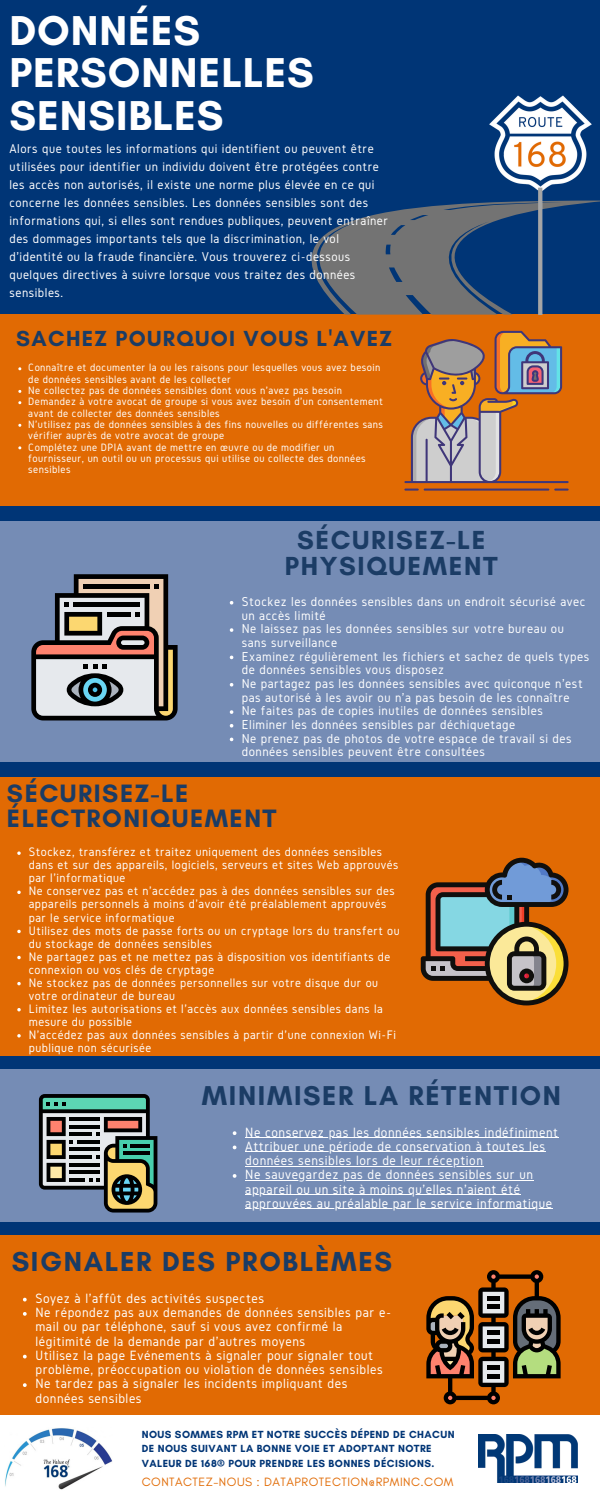
<style>
.page{position:relative;width:600px;height:1500px;background:#003576}
.page>*{position:absolute;margin:0;border:0;box-sizing:border-box;transform-origin:0 0}
.t1{font:700 42.5px/42.5px "Glacial Indifference";letter-spacing:.02em;color:#fff}
.t2{font:700 28px "Glacial Indifference";letter-spacing:.06em;color:#1b3c65}
.t3{font:700 27.8px "Glacial Indifference";letter-spacing:.06em;color:#1b3c65}
.t4{font:700 26.6px/25.9px "Glacial Indifference";letter-spacing:.06em;color:#1b3c65;text-align:center}
.t5{font:700 25.6px/24.7px "Glacial Indifference";letter-spacing:.06em;color:#1b3c65}
.t6{font:700 22.2px "Glacial Indifference";letter-spacing:.06em;color:#1b3c65}
.t7{font:14px/14.2px "Gidole";letter-spacing:.04em;color:#fff}
.t8{font:13.4px/13.7px "Gidole";letter-spacing:.04em;color:#fff}
.t9{font:13.3px/17.9px "Gidole";letter-spacing:.04em;color:#fff}
.t10{font:12.8px/13px "Gidole";letter-spacing:.04em;color:#fff}
.t11{font:12.3px "Glacial Indifference";letter-spacing:.04em;color:#e16a03}
.t12{font:11.1px/11.3px "Gidole";letter-spacing:.04em;color:#fff}
.t13{font:700 10.5px/14.5px "Glacial Indifference";letter-spacing:.04em;color:#003576}
</style>
<div class="page">
<div style="left:0;top:314px;width:600px;height:191px;background:#e16a03"></div>
<div style="left:0;top:521px;width:600px;height:241px;background:#758cb5"></div>
<div style="left:0;top:777px;width:600px;height:279px;background:#e16a03"></div>
<div style="left:0;top:1069px;width:600px;height:153px;background:#758cb5"></div>
<div style="left:0;top:1415px;width:600px;height:85px;background:#fff"></div>
<img style="left:478px;top:1435px;width:100px;height:48px">
<svg style="left:230px;top:601px;width:3px;height:4px"></svg>
<svg style="left:230px;top:628px;width:3px;height:4px"></svg>
<svg style="left:230px;top:683px;width:3px;height:4px"></svg>
<svg style="left:230px;top:710px;width:3px;height:4px"></svg>
<svg style="left:230px;top:724px;width:3px;height:4px"></svg>
<svg style="left:311px;top:208px;width:232px;height:107px;fill:#737373"></svg>
<img style="left:412px;top:95px;width:188px;height:219px">
<svg style="left:17px;top:851px;width:4px;height:4px"></svg>
<svg style="left:17px;top:891px;width:4px;height:3px"></svg>
<svg style="left:17px;top:930px;width:4px;height:3px"></svg>
<svg style="left:17px;top:956px;width:4px;height:3px"></svg>
<svg style="left:17px;top:982px;width:4px;height:3px"></svg>
<svg style="left:17px;top:1008px;width:4px;height:3px"></svg>
<svg style="left:17px;top:1034px;width:4px;height:4px"></svg>
<svg style="left:31px;top:574px;width:147px;height:146px;background:#878282"></svg>
<svg style="left:404px;top:489px;width:15px;height:2px"></svg>
<svg style="left:554px;top:489px;width:15px;height:2px"></svg>
<hr style="left:424px;top:489px;width:125px;height:2px;background:#3f3679">
<svg style="left:404px;top:331px;width:165px;height:152px"></svg>
<img style="left:5px;top:1428px;width:107px;height:62px">
<svg style="left:233px;top:1131px;width:3px;height:4px"></svg>
<hr style="left:245px;top:1137px;width:34px;height:1px;background:#fff">
<hr style="left:279px;top:1137px;width:280px;height:1px;background:#fff">
<hr style="left:245px;top:1152px;width:301px;height:1px;background:#fff">
<hr style="left:245px;top:1166px;width:224px;height:1px;background:#fff">
<svg style="left:469px;top:1166px;width:15px;height:1px"></svg>
<svg style="left:233px;top:1174px;width:3px;height:4px"></svg>
<hr style="left:245px;top:1180px;width:288px;height:1px;background:#fff">
<hr style="left:245px;top:1194px;width:47px;height:1px;background:#fff">
<hr style="left:292px;top:1194px;width:229px;height:1px;background:#fff">
<hr style="left:245px;top:1209px;width:301px;height:1px;background:#fff">
<svg style="left:39px;top:1094px;width:118px;height:119px;background:#6a776e"></svg>
<div style="left:0;top:1235px;width:600px;height:180px;background:#e16a03"></div>
<svg style="left:23px;top:1298px;width:4px;height:3px"></svg>
<svg style="left:23px;top:1312px;width:4px;height:4px"></svg>
<svg style="left:23px;top:1355px;width:4px;height:3px"></svg>
<svg style="left:23px;top:1383px;width:4px;height:4px"></svg>
<svg style="left:426px;top:1270px;width:135px;height:134px"></svg>
<svg style="left:421px;top:858px;width:148px;height:147px"></svg>
<h1 class="t1" style="left:9px;top:9px;width:306px">DONNÉES<br>PERSONNELLES<br>SENSIBLES</h1>
<p class="t9" style="left:9px;top:140px;width:380px">Alors que toutes les informations qui identifient ou peuvent être utilisées pour identifier un individu doivent être protégées contre les accès non autorisés, il existe une norme plus élevée en ce qui concerne les données sensibles. Les données sensibles sont des informations qui, si elles sont rendues publiques, peuvent entraîner des dommages importants tels que la discrimination, le vol d'identité ou la fraude financière. Vous trouverez ci-dessous quelques directives à suivre lorsque vous traitez des données sensibles.</p>
<h3 class="t6" style="left:16px;top:325px;width:377px">SACHEZ POURQUOI VOUS L'AVEZ</h3>
<p class="t12" style="left:28px;top:362px;width:356px">Connaître et documenter la ou les raisons pour lesquelles vous avez besoin de données sensibles avant de les collecter<br>Ne collectez pas de données sensibles dont vous n'avez pas besoin Demandez à votre avocat de groupe si vous avez besoin d'un consentement avant de collecter des données sensibles<br>N'utilisez pas de données sensibles à des fins nouvelles ou différentes sans vérifier auprès de votre avocat de groupe<br>Complétez une DPIA avant de mettre en œuvre ou de modifier un fournisseur, un outil ou un processus qui utilise ou collecte des données sensibles</p>
<h3 class="t4" style="left:285px;top:527px;width:214px">SÉCURISEZ-LE<br>PHYSIQUEMENT</h3>
<p class="t8" style="left:242px;top:594px;width:349px">Stockez les données sensibles dans un endroit sécurisé avec un accès limité<br>Ne laissez pas les données sensibles sur votre bureau ou sans surveillance<br>Examinez régulièrement les fichiers et sachez de quels types de données sensibles vous disposez<br>Ne partagez pas les données sensibles avec quiconque n'est pas autorisé à les avoir ou n'a pas besoin de les connaître<br>Ne faites pas de copies inutiles de données sensibles Éliminer les données sensibles par déchiquetage<br>Ne prenez pas de photos de votre espace de travail si des données sensibles peuvent être consultées</p>
<h3 class="t5" style="left:7px;top:781px;width:271px">SÉCURISEZ-LE<br>ÉLECTRONIQUEMENT</h3>
<p class="t10" style="left:29px;top:845px;width:372px">Stockez, transférez et traitez uniquement des données sensibles dans et sur des appareils, logiciels, serveurs et sites Web approuvés par l'informatique<br>Ne conservez pas et n'accédez pas à des données sensibles sur des appareils personnels à moins d'avoir été préalablement approuvés par le service informatique<br>Utilisez des mots de passe forts ou un cryptage lors du transfert ou du stockage de données sensibles<br>Ne partagez pas et ne mettez pas à disposition vos identifiants de connexion ou vos clés de cryptage<br>Ne stockez pas de données personnelles sur votre disque dur ou votre ordinateur de bureau<br>Limitez les autorisations et l'accès aux données sensibles dans la mesure du possible<br>N'accédez pas aux données sensibles à partir d'une connexion Wi-Fi publique non sécurisée</p>
<h3 class="t3" style="left:202px;top:1078px;width:361px">MINIMISER LA RÉTENTION</h3>
<p class="t7" style="left:245px;top:1125px;width:314px">Ne conservez pas les données sensibles indéfiniment Attribuer une période de conservation à toutes les données sensibles lors de leur réception<br>Ne sauvegardez pas de données sensibles sur un appareil ou un site à moins qu'elles n'aient été approuvées au préalable par le service informatique</p>
<h2 class="t2" style="left:12px;top:1244px;width:382px">SIGNALER DES PROBLÈMES</h2>
<p class="t7" style="left:35px;top:1291px;width:357px">Soyez à l'affût des activités suspectes<br>Ne répondez pas aux demandes de données sensibles par e&shy;mail ou par téléphone, sauf si vous avez confirmé la légitimité de la demande par d'autres moyens<br>Utilisez la page Événements à signaler pour signaler tout problème, préoccupation ou violation de données sensibles Ne tardez pas à signaler les incidents impliquant des données sensibles</p>
<p class="t13" style="left:142px;top:1427px;width:314px">NOUS SOMMES RPM ET NOTRE SUCCÈS DÉPEND DE CHACUN<br>DE NOUS SUIVANT LA BONNE VOIE ET ADOPTANT NOTRE<br>VALEUR DE 168® POUR PRENDRE LES BONNES DÉCISIONS.</p>
<p class="t11" style="left:142px;top:1474px;width:313px">CONTACTEZ-NOUS : DATAPROTECTION@RPMINC.COM</p>
</div>
